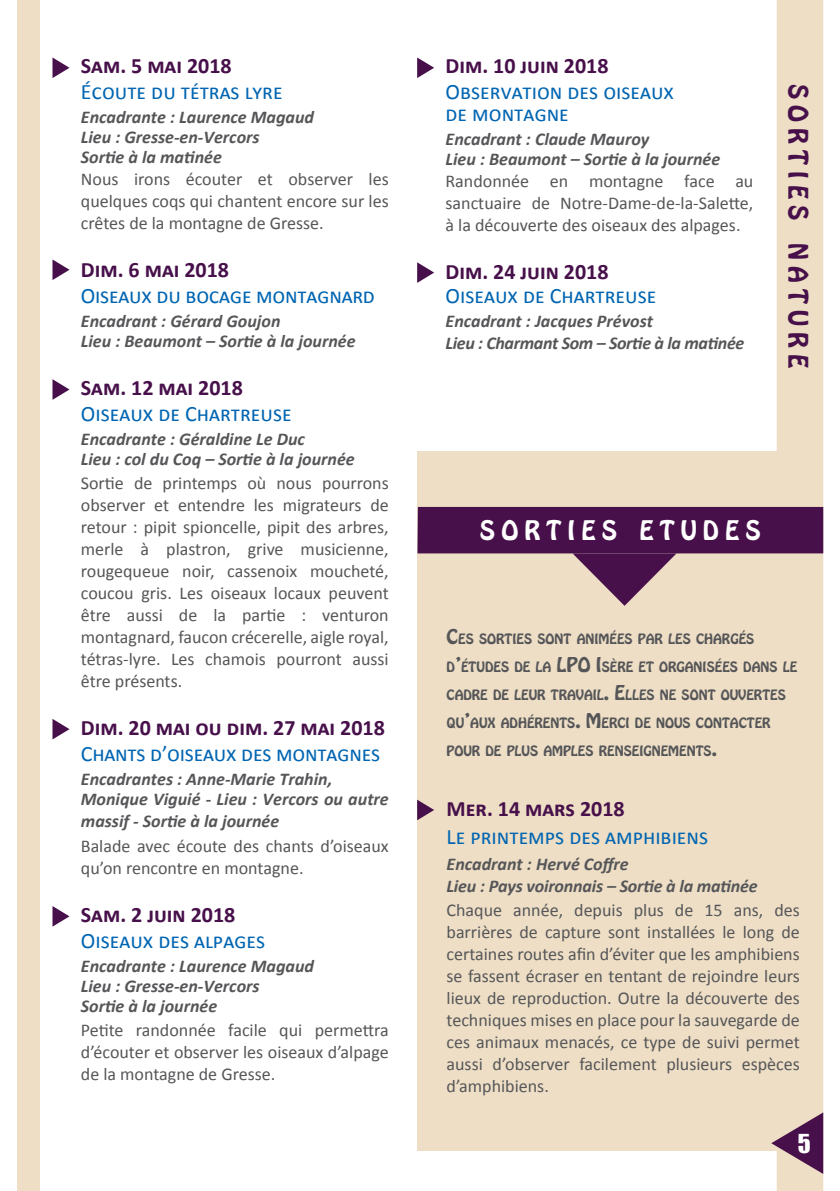
<style>
.page{position:relative;width:840px;height:1191px;background:#fff}
.page>*{position:absolute;margin:0;border:0;box-sizing:border-box;transform-origin:0 0}
.t1{font:24px "Impact";color:#fff}
.t2{font:23.8px "Hobo Std";letter-spacing:.255em;color:#47104a}
.t3{font:23.8px "Hobo Std";letter-spacing:.255em;color:#fff}
.t4{font:22px/22px "Calibri";color:#0065b2}
.t5{font:700 22px "Calibri";color:#47104a}
.t6{font:18px/22px "Calibri";color:#565659;text-align:justify}
.t7{font:italic 700 18px/20px "Calibri";color:#565659}
.t8{font:12.6px "Hobo Std";color:#565659}
.s1{font-size:18px}
</style>
<div class="page">
<div style="left:776px;top:0;width:46px;height:1191px;background:#eddec5"></div>
<div style="left:417px;top:451px;width:405px;height:700px;background:#eddec5"></div>
<svg style="left:572px;top:553px;width:104px;height:53px"></svg>
<div style="left:17px;top:0;width:23px;height:1191px;background:#eddec5"></div>
<svg style="left:771px;top:1113px;width:51px;height:61px"></svg>
<svg style="left:52px;top:57px;width:17px;height:21px"></svg>
<svg style="left:417px;top:57px;width:17px;height:21px"></svg>
<svg style="left:417px;top:262px;width:17px;height:21px"></svg>
<svg style="left:417px;top:799px;width:17px;height:21px"></svg>
<svg style="left:52px;top:259px;width:17px;height:21px"></svg>
<svg style="left:52px;top:379px;width:17px;height:21px"></svg>
<svg style="left:52px;top:719px;width:17px;height:20px"></svg>
<svg style="left:52px;top:906px;width:17px;height:20px"></svg>
<div style="left:417px;top:507px;width:405px;height:46px;background:#47104a"></div>
<p class="t5" style="left:81px;top:52px;width:152px">Sam. 5 mai 2018</p>
<p class="t4" style="left:81px;top:81px;width:203px">Écoute du tétras lyre</p>
<p class="t7" style="left:81px;top:107px;width:235px">Encadrante : Laurence Magaud<br>Lieu : Gresse-en-Vercors<br>Sortie à la matinée</p>
<p class="t6" style="left:81px;top:168px;width:309px">Nous irons écouter et observer les quelques coqs qui chantent encore sur les crêtes de la montagne de Gresse.</p>
<p class="t5" style="left:81px;top:256px;width:150px">Dim. 6 mai 2018</p>
<p class="t4" style="left:81px;top:285px;width:295px">Oiseaux du bocage montagnard</p>
<p class="t7" style="left:81px;top:311px;width:276px">Encadrant : Gérard Goujon<br>Lieu : Beaumont – Sortie à la journée</p>
<p class="t5" style="left:81px;top:374px;width:163px">Sam. 12 mai 2018</p>
<p class="t4" style="left:81px;top:403px;width:212px">Oiseaux de Chartreuse</p>
<p class="t7" style="left:81px;top:429px;width:275px">Encadrante : Géraldine Le Duc<br>Lieu : col du Coq – Sortie à la journée</p>
<p class="t6" style="left:81px;top:472px;width:309px">Sortie de printemps où nous pourrons observer et entendre les migrateurs de retour : pipit spioncelle, pipit des arbres, merle à plastron, grive musicienne, rougequeue noir, cassenoix moucheté, coucou gris. Les oiseaux locaux peuvent être aussi de la partie : venturon montagnard, faucon crécerelle, aigle royal, tétras-lyre. Les chamois pourront aussi être présents.</p>
<p class="t5" style="left:81px;top:714px;width:305px">Dim. 20 mai ou dim. 27 mai 2018</p>
<p class="t4" style="left:81px;top:743px;width:301px">Chants d’oiseaux des montagnes</p>
<p class="t7" style="left:81px;top:769px;width:309px">Encadrantes : Anne-Marie Trahin,<br>Monique Viguié - Lieu : Vercors ou autre</p>
<p class="t7" style="left:81px;top:811px;width:200px">massif - Sortie à la journée</p>
<p class="t6" style="left:81px;top:834px;width:309px">Balade avec écoute des chants d’oiseaux qu’on rencontre en montagne.</p>
<p class="t5" style="left:81px;top:900px;width:156px">Sam. 2 juin 2018</p>
<p class="t4" style="left:81px;top:929px;width:186px">Oiseaux des alpages</p>
<p class="t7" style="left:81px;top:955px;width:235px">Encadrante : Laurence Magaud<br>Lieu : Gresse-en-Vercors<br>Sortie à la journée</p>
<p class="t6" style="left:81px;top:1018px;width:309px">Petite randonnée facile qui permettra d’écouter et observer les oiseaux d’alpage de la montagne de Gresse.</p>
<p class="t5" style="left:445px;top:52px;width:164px">Dim. 10 juin 2018</p>
<p class="t4" style="left:445px;top:81px;width:230px">Observation des oiseaux de montagne</p>
<p class="t7" style="left:445px;top:129px;width:276px">Encadrant : Claude Mauroy<br>Lieu : Beaumont – Sortie à la journée</p>
<p class="t6" style="left:445px;top:170px;width:309px">Randonnée en montagne face au sanctuaire de Notre-Dame-de-la-Salette, à la découverte des oiseaux des alpages.</p>
<p class="t5" style="left:445px;top:258px;width:164px">Dim. 24 juin 2018</p>
<p class="t4" style="left:445px;top:285px;width:212px">Oiseaux de Chartreuse</p>
<p class="t7" style="left:445px;top:310px;width:300px;line-height:22px">Encadrant : Jacques Prévost<br>Lieu : Charmant Som – Sortie à la matinée</p>
<h2 class="t2" style="left:814px;top:83px;width:286px;rotate:90deg">SORTIES NATURE</h2>
<h2 class="t3" style="left:479px;top:514px;width:280px">SORTIES ETUDES</h2>
<p class="t8" style="left:446px;top:630px;width:301px"><span class="s1">C</span>ES SORTIES SONT ANIMÉES PAR LES CHARGÉS</p>
<p class="t8" style="left:446px;top:658px;width:122px">D<span class="s1">’</span>ÉTUDES DE LA <span class="s1">LPO</span></p>
<p class="t8" style="left:595px;top:658px;width:203px"><span class="s1">I</span>SÈRE ET ORGANISÉES DANS LE</p>
<p class="t8" style="left:446px;top:686px;width:340px">CADRE DE LEUR TRAVAIL<span class="s1">. E</span>LLES NE SONT OUVERTES</p>
<p class="t8" style="left:446px;top:714px;width:325px">QU<span class="s1">’</span>AUX ADHÉRENTS<span class="s1">. M</span>ERCI DE NOUS CONTACTER</p>
<p class="t8" style="left:446px;top:742px;width:272px">POUR DE PLUS AMPLES RENSEIGNEMENTS<span class="s1">.</span></p>
<p class="t5" style="left:446px;top:794px;width:180px">Mer. 14 mars 2018</p>
<p class="t4" style="left:446px;top:826px;width:263px">Le printemps des amphibiens</p>
<p class="t7" style="left:446px;top:853px;width:312px;line-height:22px">Encadrant : Hervé Coffre<br>Lieu : Pays voironnais – Sortie à la matinée</p>
<p class="t6" style="left:446px;top:899px;width:354px">Chaque année, depuis plus de 15 ans, des barrières de capture sont installées le long de certaines routes afin d’éviter que les amphibiens se fassent écraser en tentant de rejoindre leurs lieux de reproduction. Outre la découverte des techniques mises en place pour la sauvegarde de ces animaux menacés, ce type de suivi permet aussi d’observer facilement plusieurs espèces d’amphibiens.</p>
<h1 class="t1" style="left:797px;top:1125px;width:14px">5</h1>
</div>
